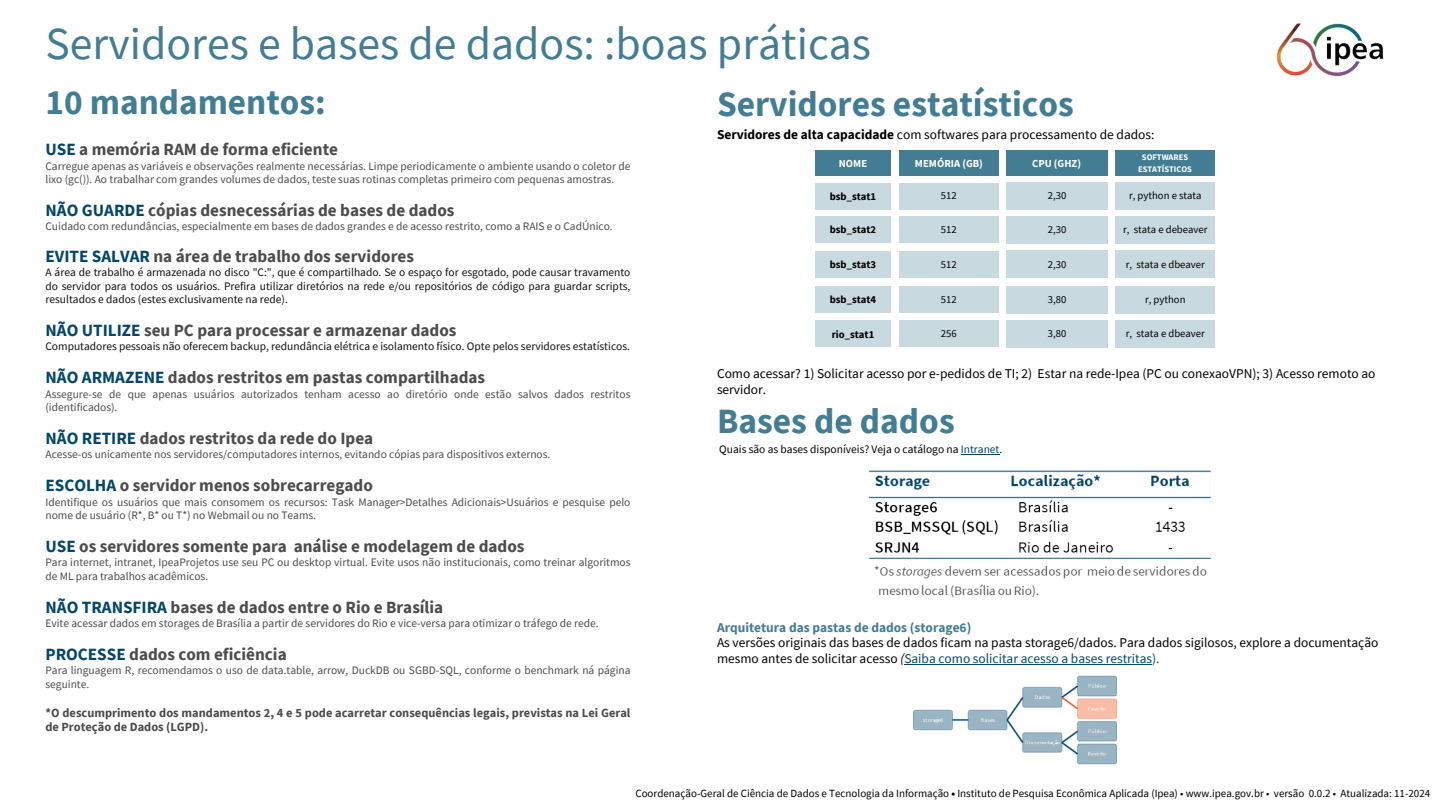
<style>
.page{position:relative;width:1440px;height:810px;background:#fff}
.page>*{position:absolute;margin:0;border:0;box-sizing:border-box;transform-origin:0 0}
.t1{font:45.8px "Source Sans Pro";color:#437d94}
.t2{font:700 35.5px "Source Sans Pro";color:#437d94}
.t3{font:700 35.3px "Source Sans Pro";color:#437d94}
.t4{font:700 17.2px "Source Sans Pro";color:#4c4c4c}
.t5{font:13.4px/15.8px "Source Sans Pro";color:#000}
.t6{font:700 12.4px/14.2px "Source Sans Pro";color:#4c4c4c}
.t7{font:11.4px/13.5px "Source Sans Pro";color:#4c4c4c}
.t8{font:11.4px/13.5px "Source Sans Pro";color:#0f0f0f;text-align:justify}
.t9{font:11.4px "Source Sans Pro";color:#000}
.t10{font:11px "Source Sans Pro";color:#000}
.t11{font:10.7px "Source Sans Pro";color:#000}
.t12{font:700 10.7px "Source Sans Pro";color:#000}
.t13{font:700 10.7px "Source Sans Pro";color:#fff}
.t14{font:700 8.5px/11.4px "Source Sans Pro";color:#fff;text-align:center}
.s1{color:#024669}
.s2{font-weight:700}
.s3{font-weight:700;color:#437d94}
.s4{font-style:italic}
.s5{color:#01466b}
</style>
<div class="page">
<img style="left:1276px;top:23px;width:108px;height:54px">
<hr style="left:961px;top:454px;width:39px;height:1px;background:#024669">
<hr style="left:904px;top:664px;width:248px;height:1px;background:#024669">
<div style="left:815px;top:183px;width:76px;height:27px;background:#c9d9e0"></div>
<div style="left:815px;top:151px;width:76px;height:25px;background:#437d94"></div>
<div style="left:899px;top:183px;width:100px;height:27px;background:#c9d9e0"></div>
<div style="left:899px;top:151px;width:100px;height:25px;background:#437d94"></div>
<div style="left:1006px;top:183px;width:101px;height:27px;background:#c9d9e0"></div>
<div style="left:1006px;top:151px;width:101px;height:25px;background:#437d94"></div>
<div style="left:1116px;top:183px;width:99px;height:27px;background:#c9d9e0"></div>
<div style="left:1115px;top:151px;width:100px;height:25px;background:#437d94"></div>
<div style="left:815px;top:216px;width:76px;height:27px;background:#c9d9e0"></div>
<div style="left:899px;top:216px;width:100px;height:27px;background:#c9d9e0"></div>
<div style="left:1006px;top:216px;width:101px;height:27px;background:#c9d9e0"></div>
<div style="left:1116px;top:216px;width:99px;height:27px;background:#c9d9e0"></div>
<div style="left:815px;top:251px;width:76px;height:27px;background:#c9d9e0"></div>
<div style="left:899px;top:251px;width:100px;height:27px;background:#c9d9e0"></div>
<div style="left:1006px;top:251px;width:101px;height:27px;background:#c9d9e0"></div>
<div style="left:1116px;top:251px;width:99px;height:27px;background:#c9d9e0"></div>
<div style="left:815px;top:286px;width:76px;height:27px;background:#c9d9e0"></div>
<div style="left:899px;top:286px;width:100px;height:27px;background:#c9d9e0"></div>
<div style="left:1006px;top:286px;width:101px;height:27px;background:#c9d9e0"></div>
<div style="left:1116px;top:286px;width:99px;height:27px;background:#c9d9e0"></div>
<div style="left:815px;top:321px;width:76px;height:26px;background:#c9d9e0"></div>
<div style="left:899px;top:321px;width:100px;height:26px;background:#c9d9e0"></div>
<div style="left:1006px;top:320px;width:101px;height:27px;background:#c9d9e0"></div>
<div style="left:1116px;top:320px;width:99px;height:27px;background:#c9d9e0"></div>
<img style="left:913px;top:675px;width:204px;height:90px">
<img style="left:868px;top:470px;width:343px;height:127px">
<p class="t1" style="left:45px;top:14px;width:827px">Servidores e bases de dados: :boas práticas</p>
<p class="t3" style="left:45px;top:79px;width:282px">10 mandamentos:</p>
<p class="t4" style="left:45px;top:138px;width:294px"><span class="s1">USE</span> a memória RAM de forma eficiente</p>
<p class="t7" style="left:45px;top:159px;width:587px">Carregue apenas as variáveis e observações realmente necessárias. Limpe periodicamente o ambiente usando o coletor de lixo (gc()). Ao trabalhar com grandes volumes de dados, teste suas rotinas completas primeiro com pequenas amostras.</p>
<p class="t4" style="left:45px;top:199px;width:411px"><span class="s1">NÃO GUARDE</span> cópias desnecessárias de bases de dados</p>
<p class="t7" style="left:45px;top:220px;width:569px">Cuidado com redundâncias, especialmente em bases de dados grandes e de acesso restrito, como a RAIS e o CadÚnico.</p>
<p class="t4" style="left:45px;top:245px;width:370px"><span class="s1">EVITE SALVAR</span> na área de trabalho dos servidores</p>
<p class="t8" style="left:45px;top:265px;width:587px">A área de trabalho é armazenada no disco "C:", que é compartilhado. Se o espaço for esgotado, pode causar travamento do servidor para todos os usuários. Prefira utilizar diretórios na rede e/ou repositórios de código para guardar scripts, resultados e dados (estes exclusivamente na rede).</p>
<p class="t4" style="left:45px;top:319px;width:413px"><span class="s1">NÃO UTILIZE</span> seu PC para processar e armazenar dados</p>
<p class="t8" style="left:45px;top:340px;width:586px">Computadores pessoais não oferecem backup, redundância elétrica e isolamento físico. Opte pelos servidores estatísticos.</p>
<p class="t4" style="left:45px;top:366px;width:441px"><span class="s1">NÃO ARMAZENE</span> dados restritos em pastas compartilhadas</p>
<p class="t7" style="left:45px;top:387px;width:587px">Assegure-se de que apenas usuários autorizados tenham acesso ao diretório onde estão salvos dados restritos (identificados).</p>
<p class="t4" style="left:45px;top:427px;width:329px"><span class="s1">NÃO RETIRE</span> dados restritos da rede do Ipea</p>
<p class="t7" style="left:45px;top:448px;width:507px">Acesse-os unicamente nos servidores/computadores internos, evitando cópias para dispositivos externos.</p>
<p class="t4" style="left:45px;top:474px;width:329px"><span class="s1">ESCOLHA</span> o servidor menos sobrecarregado</p>
<p class="t7" style="left:45px;top:495px;width:587px">Identifique os usuários que mais consomem os recursos: Task Manager&gt;Detalhes Adicionais&gt;Usuários e pesquise pelo nome de usuário (R*, B* ou T*) no Webmail ou no Teams.</p>
<p class="t4" style="left:45px;top:535px;width:480px"><span class="s1">USE</span> os servidores somente para análise e modelagem de dados</p>
<p class="t7" style="left:45px;top:556px;width:587px">Para internet, intranet, IpeaProjetos use seu PC ou desktop virtual. Evite usos não institucionais, como treinar algoritmos de ML para trabalhos acadêmicos.</p>
<p class="t4" style="left:45px;top:596px;width:399px"><span class="s1">NÃO TRANSFIRA</span> bases de dados entre o Rio e Brasília</p>
<p class="t7" style="left:45px;top:616px;width:555px">Evite acessar dados em storages de Brasília a partir de servidores do Rio e vice-versa para otimizar o tráfego de rede.</p>
<p class="t4" style="left:45px;top:643px;width:243px"><span class="s1">PROCESSE</span> dados com eficiência</p>
<p class="t7" style="left:45px;top:664px;width:587px">Para linguagem R, recomendamos o uso de data.table, arrow, DuckDB ou SGBD-SQL, conforme o benchmark ná página seguinte.</p>
<p class="t6" style="left:45px;top:706px;width:587px">*O descumprimento dos mandamentos 2, 4 e 5 pode acarretar consequências legais, previstas na Lei Geral de Proteção de Dados (LGPD).</p>
<h1 class="t2" style="left:717px;top:81px;width:358px">Servidores estatísticos</h1>
<h1 class="t5" style="left:717px;top:126px;width:439px"><span class="s2">Servidores de alta capacidade</span> com softwares para processamento de dados:</h1>
<p class="t13" style="left:839px;top:157px;width:30px">NOME</p>
<p class="t13" style="left:915px;top:157px;width:69px">MEMÓRIA (GB)</p>
<p class="t13" style="left:1032px;top:157px;width:50px">CPU (GHZ)</p>
<p class="t14" style="left:1138px;top:151px;width:55px">SOFTWARES<br>ESTATÍSTICOS</p>
<p class="t12" style="left:830px;top:189px;width:48px">bsb_stat1</p>
<p class="t11" style="left:941px;top:189px;width:17px">512</p>
<p class="t11" style="left:1048px;top:189px;width:20px">2,30</p>
<p class="t11" style="left:1129px;top:189px;width:74px">r, python e stata</p>
<h4 class="t12" style="left:830px;top:223px;width:48px">bsb_stat2</h4>
<p class="t11" style="left:941px;top:222px;width:17px">512</p>
<h4 class="t11" style="left:1048px;top:222px;width:20px">2,30</h4>
<p class="t11" style="left:1123px;top:222px;width:86px">r, stata e debeaver</p>
<h6 class="t12" style="left:830px;top:257px;width:48px">bsb_stat3</h6>
<h4 class="t11" style="left:941px;top:257px;width:17px">512</h4>
<h6 class="t11" style="left:1048px;top:257px;width:20px">2,30</h6>
<h6 class="t11" style="left:1126px;top:257px;width:81px">r, stata e dbeaver</h6>
<p class="t12" style="left:830px;top:293px;width:48px">bsb_stat4</p>
<p class="t11" style="left:941px;top:292px;width:17px">512</p>
<p class="t11" style="left:1048px;top:292px;width:20px">3,80</p>
<p class="t11" style="left:1145px;top:292px;width:42px">r, python</p>
<p class="t12" style="left:832px;top:327px;width:44px">rio_stat1</p>
<p class="t11" style="left:941px;top:327px;width:17px">256</p>
<p class="t11" style="left:1048px;top:327px;width:20px;rotate:-1deg">3,80</p>
<p class="t11" style="left:1126px;top:327px;width:81px">r, stata e dbeaver</p>
<h2 class="t5" style="left:717px;top:365px;width:660px">Como acessar? 1) Solicitar acesso por e-pedidos de TI; 2) Estar na rede-Ipea (PC ou conexaoVPN); 3) Acesso remoto ao servidor.</h2>
<h2 class="t2" style="left:717px;top:398px;width:239px">Bases de dados</h2>
<h2 class="t9" style="left:719px;top:442px;width:285px">Quais são as bases disponíveis? Veja o catálogo na <span class="s1">Intranet</span>.</h2>
<p class="t5" style="left:717px;top:619px;width:663px"><span class="s3">Arquitetura das pastas de dados (storage6)<br></span>As versões originais das bases de dados ficam na pasta storage6/dados. Para dados sigilosos, explore a documentação mesmo antes de solicitar acesso <span class="s4">(</span><span class="s1">Saiba como solicitar acesso a bases restritas</span><span class="s5">).</span></p>
<h5 class="t10" style="left:635px;top:786px;width:796px">Coordenação-Geral de Ciência de Dados e Tecnologia da Informação <span class="s2">•</span> Instituto de Pesquisa Econômica Aplicada (Ipea) • www.ipea.gov.br • versão 0.0.2 • Atualizada: 11-2024</h5>
</div>
